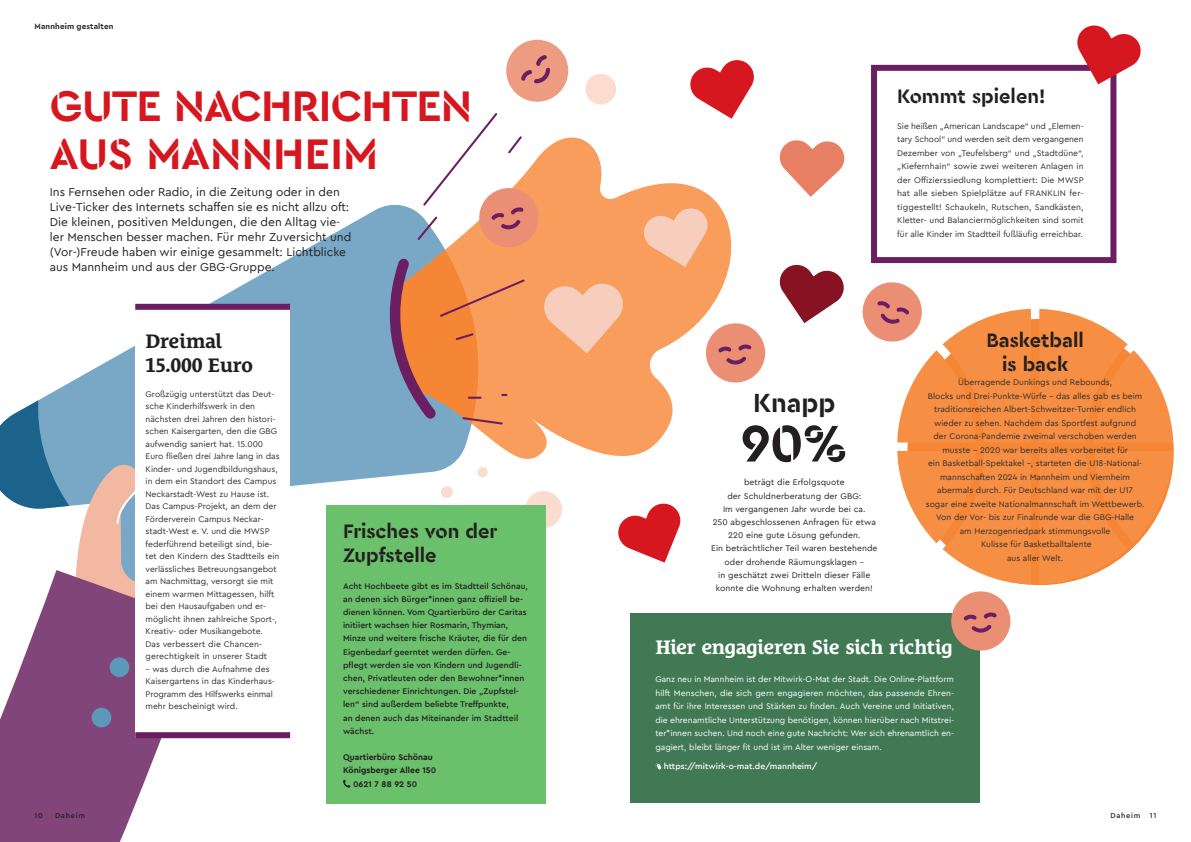
<style>
.page{position:relative;width:1191px;height:842px;background:#fff}
.page>*{position:absolute;margin:0;border:0;box-sizing:border-box;transform-origin:0 0}
.t1{font:700 54px "Cera Stencil Pro";color:#231f20}
.t2{font:700 44px/48px "Cera Stencil Pro";letter-spacing:-.015em;color:#d7171f}
.t3{font:700 27px "Cera Stencil Pro";color:#231f20}
.t4{font:700 20px/24px "Cera Stencil Pro";color:#231f20}
.t5{font:700 20px "Le Monde Courrier Std";letter-spacing:-.02em;color:#fff}
.t6{font:700 20px/24px "Le Monde Courrier Std";letter-spacing:-.005em;color:#231f20}
.t7{font:12px/15px "Cera Pro";color:#231f20}
.t8{font:8.6px/12.5px "Cera Pro";color:#312f30}
.t9{font:500 8.6px/13.2px "Cera Pro";color:#231f20}
.t10{font:8.6px/13.5px "Cera Pro";color:#fff;text-align:justify}
.t11{font:8.6px/13.2px "Cera Pro";letter-spacing:.01em;color:#231f20;text-align:center}
.t12{font:700 8.6px "Cera Pro";color:#231f20}
.t13{font:500 8.6px "Cera Pro";color:#fff}
.t14{font:700 8px "Cera Stencil Pro";letter-spacing:.02em;color:#231f20}
.t15{font:500 7.5px "Cera Pro";letter-spacing:.1em;color:#231f20}
.s1{color:#312f30}
</style>
<div class="page">
<div style="left:525px;top:491px;width:37px;height:37px;background:#fddcd0;border-radius:50%"></div>
<svg style="left:39px;top:232px;width:414px;height:266px"></svg>
<svg style="left:388px;top:183px;width:344px;height:301px"></svg>
<svg style="left:0;top:663px;width:204px;height:179px;fill:#814579"></svg>
<div style="left:585px;top:74px;width:31px;height:30px;background:#fddcd0;border-radius:50%"></div>
<div style="left:441px;top:486px;width:12px;height:12px;background:#fddcd0;border-radius:50%"></div>
<div style="left:477px;top:467px;width:11px;height:10px;background:#fddcd0;border-radius:50%"></div>
<div style="left:110px;top:657px;width:19px;height:20px;background:#5b98ba;border-radius:50%"></div>
<div style="left:92px;top:708px;width:19px;height:19px;background:#5b98ba;border-radius:50%"></div>
<div style="left:506px;top:40px;width:62px;height:62px;background:#ed9c82;border-radius:50%"></div>
<svg style="left:521px;top:55px;width:29px;height:28px"></svg>
<svg style="left:0;top:400px;width:135px;height:263px"></svg>
<div style="left:630px;top:613px;width:350px;height:190px;background:#417955"></div>
<svg style="left:655px;top:763px;width:6px;height:6px"></svg>
<div style="left:871px;top:65px;width:245px;height:198px;background:#fff;border:6px solid #6b1e61"></div>
<svg style="left:690px;top:60px;width:64px;height:59px"></svg>
<svg style="left:779px;top:140px;width:66px;height:57px"></svg>
<svg style="left:641px;top:206px;width:69px;height:61px;background:#f7b892"></svg>
<svg style="left:1075px;top:25px;width:66px;height:59px"></svg>
<svg style="left:779px;top:264px;width:65px;height:59px"></svg>
<svg style="left:618px;top:503px;width:63px;height:60px"></svg>
<svg style="left:702px;top:320px;width:64px;height:66px"></svg>
<div style="left:135px;top:304px;width:155px;height:433px;background:#fff"></div>
<div style="left:135px;top:304px;width:155px;height:6px;background:#6b1e61"></div>
<div style="left:135px;top:732px;width:155px;height:6px;background:#6b1e61"></div>
<div style="left:326px;top:505px;width:219px;height:299px;background:#6ac06b"></div>
<svg style="left:343px;top:780px;width:7px;height:8px"></svg>
<div style="left:907px;top:319px;width:266px;height:266px;background:#f58636;border-radius:50%"></div>
<svg style="left:897px;top:451px;width:134px;height:200px"></svg>
<svg style="left:862px;top:282px;width:169px;height:160px"></svg>
<svg style="left:1040px;top:451px;width:133px;height:134px"></svg>
<svg style="left:1039px;top:309px;width:134px;height:133px"></svg>
<svg style="left:337px;top:113px;width:288px;height:315px"></svg>
<p class="t14" style="left:35px;top:22px;width:80px">Mannheim gestalten</p>
<h2 class="t2" style="left:50px;top:82px;width:424px">GUTE NACHRICHTEN<br>AUS MANNHEIM</h2>
<p class="t7" style="left:50px;top:184px;width:303px">Ins Fernsehen oder Radio, in die Zeitung oder in den Live-Ticker des Internets schaffen sie es nicht allzu oft:<br>Die kleinen, positiven Meldungen, die den Alltag vie&shy;ler Menschen besser machen. Für mehr Zuversicht und (Vor-)Freude haben wir einige gesammelt: Lichtblicke aus Mannheim und aus der GBG-Gruppe.</p>
<h3 class="t6" style="left:146px;top:330px;width:109px">Dreimal<br>15.000 Euro</h3>
<p class="t8" style="left:146px;top:387px;width:136px">Großzügig unterstützt das Deut&shy;sche Kinderhilfswerk in den nächsten drei Jahren den histori&shy;schen Kaisergarten, den die GBG aufwendig saniert hat. 15.000<br>Euro fließen drei Jahre lang in das<br>Kinder- und Jugendbildungshaus, in dem ein Standort des Campus<br>Neckarstadt-West zu Hause ist.<br>Das Campus-Projekt, an dem der<br>Förderverein Campus Neckar&shy;stadt-West e. V. und die MWSP federführend beteiligt sind, bie&shy;tet den Kindern des Stadtteils ein verlässliches Betreuungsangebot am Nachmittag, versorgt sie mit einem warmen Mittagessen, hilft bei den Hausaufgaben und er&shy;möglicht ihnen zahlreiche Sport-,<br>Kreativ- oder Musikangebote.<br>Das verbessert die Chancen&shy;gerechtigkeit in unserer Stadt</p>
<p class="t8" style="left:146px;top:662px;width:131px">- was durch die Aufnahme des<br>Kaisergartens in das Kinderhaus-<br>Programm des Hilfswerks einmal mehr bescheinigt wird.</p>
<h3 class="t4" style="left:343px;top:519px;width:156px">Frisches von der<br>Zupfstelle</h3>
<p class="t9" style="left:343px;top:579px;width:186px">Acht Hochbeete gibt es im Stadtteil Schönau, an denen sich Bürger*innen ganz offiziell be&shy;dienen können. Vom Quartierbüro der Caritas initiiert wachsen hier Rosmarin, Thymian, Minze und weitere frische Kräuter, die für den Eigenbedarf geerntet werden dürfen. Ge&shy;pflegt werden sie von Kindern und Jugendli&shy;chen, Privatleuten oder den Bewohner*innen verschiedener Einrichtungen. Die „Zupfstel&shy;len“ sind außerdem beliebte Treffpunkte,<br>an denen auch das Miteinander im Stadtteil wächst.</p>
<p class="t12" style="left:343px;top:752px;width:91px">Quartierbüro Schönau</p>
<p class="t12" style="left:343px;top:766px;width:95px">Königsberger Allee 15<span class="s1">0</span></p>
<p class="t12" style="left:353px;top:779px;width:66px"><span class="s1">0</span>621 7 88 92 5<span class="s1">0</span></p>
<h3 class="t4" style="left:897px;top:84px;width:150px">Kommt spielen!</h3>
<p class="t8" style="left:897px;top:119px;width:188px;line-height:13.5px;text-align:justify">Sie heißen „American Landscape“ und „Elemen&shy;tary School“ und werden seit dem vergangenen Dezember von „Teufelsberg“ und „Stadtdüne“, „Kiefernhain“ sowie zwei weiteren Anlagen in der Offizierssiedlung komplettiert: Die MWSP hat alle sieben Spielplätze auf FRANKLIN fer&shy;tiggestellt! Schaukeln, Rutschen, Sandkästen, Kletter- und Balanciermöglichkeiten sind somit für alle Kinder im Stadtteil fußläufig erreichbar.</p>
<h3 class="t3" style="left:753px;top:387px;width:84px">Knapp</h3>
<h1 class="t1" style="left:740px;top:413px;width:109px">90%</h1>
<p class="t11" style="left:711px;top:475px;width:168px">beträgt die Erfolgsquote<br>der Schuldnerberatung der GBG:<br>Im vergangenen Jahr wurde bei ca.<br>250 abgeschlossenen Anfragen für etwa 220 eine gute Lösung gefunden.<br>Ein beträchtlicher Teil waren bestehende oder drohende Räumungsklagen -<br>in geschätzt zwei Dritteln dieser Fälle konnte die Wohnung erhalten werden!</p>
<h3 class="t4" style="left:986px;top:328px;width:99px;text-align:center">Basketball is back</h3>
<p class="t8" style="left:926px;top:375px;width:220px;line-height:13.5px;text-align:center">Überragende Dunkings und Rebounds,<br>Blocks und Drei-Punkte-Würfe - das alles gab es beim traditionsreichen Albert-Schweitzer-Turnier endlich wieder zu sehen. Nachdem das Sportfest aufgrund<br>der Corona-Pandemie zweimal verschoben werden musste - 2020 war bereits alles vorbereitet für<br>ein Basketball-Spektakel -, starteten die U18-National&shy;mannschaften 2024 in Mannheim und Viernheim abermals durch. Für Deutschland war mit der U17 sogar eine zweite Nationalmannschaft im Wettbewerb.<br>Von der Vor- bis zur Finalrunde war die GBG-Halle<br>am Herzogenriedpark stimmungsvolle<br>Kulisse für Basketballtalente<br>aus aller Welt.</p>
<h3 class="t5" style="left:655px;top:639px;width:299px">Hier engagieren Sie sich richtig</h3>
<p class="t10" style="left:655px;top:672px;width:300px">Ganz neu in Mannheim ist der Mitwirk-O-Mat der Stadt. Die Online-Plattform hilft Menschen, die sich gern engagieren möchten, das passende Ehren&shy;amt für ihre Interessen und Stärken zu finden. Auch Vereine und Initiativen, die ehrenamtliche Unterstützung benötigen, können hierüber nach Mitstrei&shy;ter*innen suchen. Und noch eine gute Nachricht: Wer sich ehrenamtlich en&shy;gagiert, bleibt länger fit und ist im Alter weniger einsam.</p>
<p class="t13" style="left:664px;top:761px;width:155px">https://mitwirk-o-mat.de/mannheim/</p>
<p class="t15" style="left:35px;top:810px;width:10px">10</p>
<p class="t15" style="left:55px;top:810px;width:32px">Daheim</p>
<p class="t15" style="left:1110px;top:810px;width:47px">Daheim 11</p>
</div>
